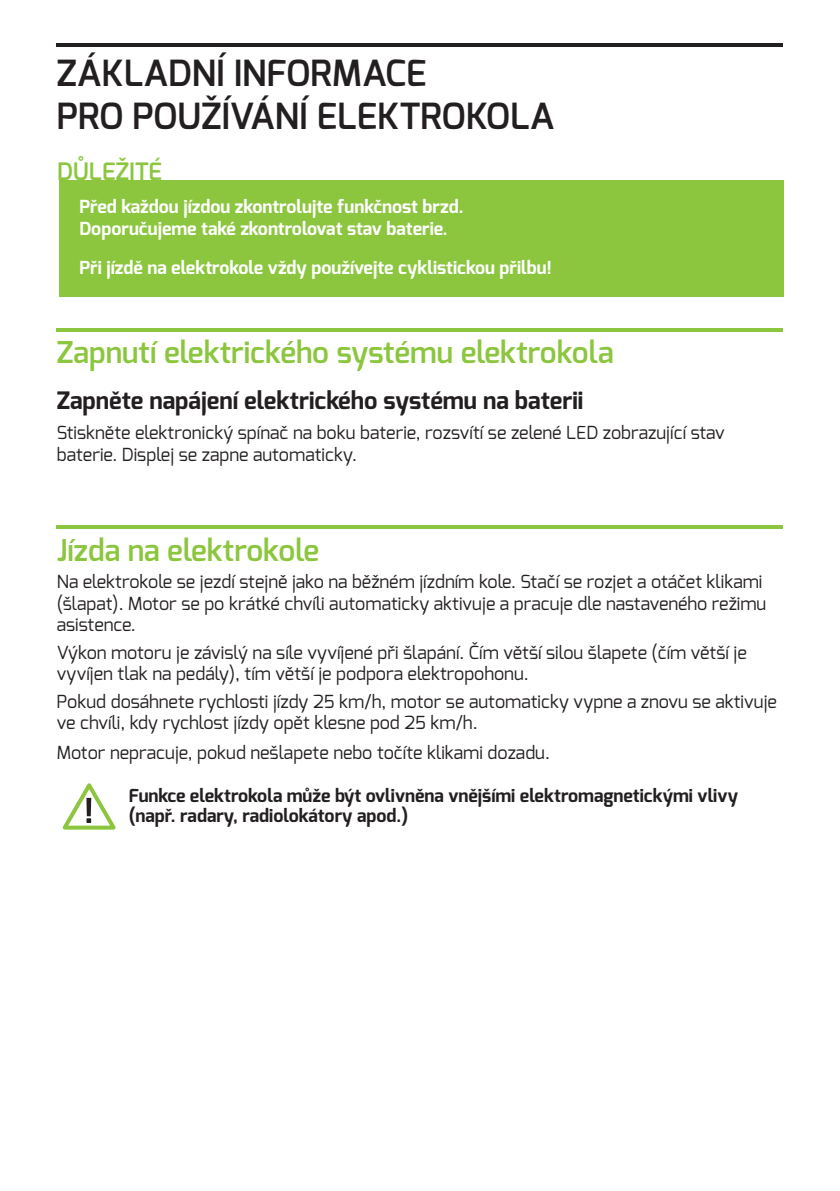
<style>
.page{position:relative;width:840px;height:1191px;background:#fff}
.page>*{position:absolute;margin:0;border:0;box-sizing:border-box;transform-origin:0 0}
.t1{font:600 36px/43.2px "Exo";color:#231f20}
.t2{font:600 30px "Exo";color:#8bc63e}
.t3{font:700 24px "Exo";color:#231f20}
.t4{font:600 24px "Exo";color:#8bc63e}
.t5{font:18px/21.6px "Exo";color:#231f20}
.t6{font:700 18px/21.6px "Exo";color:#fff}
.t7{font:700 18px/20px "Exo";color:#231f20}
</style>
<div class="page">
<hr style="left:57px;top:525px;width:725px;height:3px;background:#8bc63e">
<div style="left:59px;top:180px;width:723px;height:117px;background:#8bc63e"></div>
<hr style="left:57px;top:43px;width:725px;height:3px;background:#231f20">
<hr style="left:57px;top:328px;width:725px;height:4px;background:#8bc63e">
<svg style="left:62px;top:783px;width:54px;height:47px"></svg>
<h1 class="t1" style="left:57px;top:51px;width:499px">ZÁKLADNÍ INFORMACE<br>PRO POUŽÍVÁNÍ ELEKTROKOLA</h1>
<h3 class="t4" style="left:57px;top:156px;width:45px">důležit</h3>
<h3 class="t4" style="left:148px;top:156px;width:15px">é</h3>
<p class="t6" style="left:79px;top:196px;width:385px">Před každou jízdou zkontrolujte funkčnost brzd.<br>Doporučujeme také zkontrolovat stav baterie.</p>
<p class="t6" style="left:79px;top:256px;width:473px">Při jízdě na elektrokole vždy používejte cyklistickou přilbu!</p>
<h2 class="t2" style="left:57px;top:333px;width:558px">Zapnutí elektrického systému elektrokola</h2>
<h3 class="t3" style="left:57px;top:385px;width:528px">Zapněte napájení elektrického systému na baterii</h3>
<p class="t5" style="left:57px;top:422px;width:669px">Stiskněte elektronický spínač na boku baterie, rozsvítí se zelené LED zobrazující stav baterie. Displej se zapne automaticky.</p>
<h2 class="t2" style="left:57px;top:531px;width:264px">Jízda na elektrokole</h2>
<p class="t5" style="left:57px;top:571px;width:710px">Na elektrokole se jezdí stejně jako na běžném jízdním kole. Stačí se rozjet a otáčet klikami (šlapat). Motor se po krátké chvíli automaticky aktivuje a pracuje dle nastaveného režimu asistence.</p>
<p class="t5" style="left:57px;top:641px;width:691px">Výkon motoru je závislý na síle vyvíjené při šlapání. Čím větší silou šlapete (čím větší je vyvíjen tlak na pedály), tím větší je podpora elektropohonu.</p>
<p class="t5" style="left:57px;top:690px;width:721px">Pokud dosáhnete rychlosti jízdy 25 km/h, motor se automaticky vypne a znovu se aktivuje ve chvíli, kdy rychlost jízdy opět klesne pod 25 km/h.</p>
<p class="t5" style="left:57px;top:741px;width:494px">Motor nepracuje, pokud nešlapete nebo točíte klikami dozadu.</p>
<p class="t7" style="left:129px;top:785px;width:610px">Funkce elektrokola může být ovlivněna vnějšími elektromagnetickými vlivy (např. radary, radiolokátory apod.)</p>
</div>
